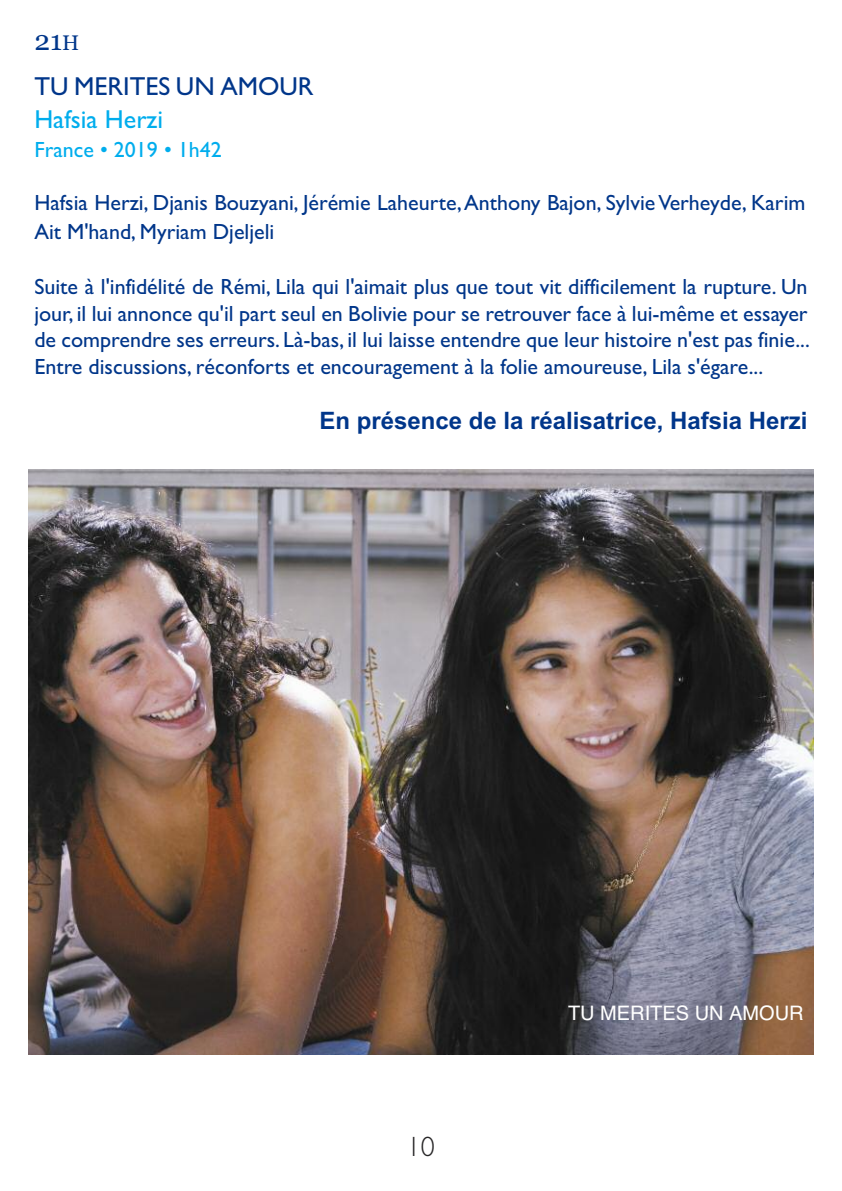
<style>
.page{position:relative;width:842px;height:1191px;background:#fff}
.page>*{position:absolute;margin:0;border:0;box-sizing:border-box;transform-origin:0 0}
.t1{font:28px "Georgia";color:#00368a}
.t2{font:300 28px "Gill Sans";color:#272627}
.t3{font:26px "Gill Sans";color:#00368a}
.t4{font:26px "Gill Sans";color:#00aded}
.t5{font:700 24px "Arial";color:#00368a}
.t6{font:22px/26.4px "Gill Sans";color:#00368a}
.t7{font:22px "Gill Sans";color:#00aded}
.t8{font:20px "Helvetica";color:#fff}
.s1{font-size:21px}
</style>
<div class="page">
<img style="left:28px;top:470px;width:786px;height:584px">
<p class="t1" style="left:34px;top:23px;width:46px">21<span class="s1">H</span></p>
<p class="t3" style="left:34px;top:71px;width:281px">TU MERITES UN AMOUR</p>
<p class="t4" style="left:34px;top:104px;width:130px">Hafsia Herzi</p>
<p class="t7" style="left:34px;top:137px;width:189px">France • 2019 • 1h42</p>
<p class="t6" style="left:34px;top:188px;width:772px;line-height:28.6px">Hafsia Herzi, Djanis Bouzyani, Jérémie Laheurte,Anthony Bajon, SylvieVerheyde, Karim<br>Ait M'hand, Myriam Djeljeli</p>
<p class="t6" style="left:34px;top:273px;width:777px;text-align:justify">Suite à l'infidélité de Rémi, Lila qui l'aimait plus que tout vit difficilement la rupture. Un jour, il lui annonce qu'il part seul en Bolivie pour se retrouver face à lui-même et essayer de comprendre ses erreurs. Là-bas, il lui laisse entendre que leur histoire n'est pas finie...<br>Entre discussions, réconforts et encouragement à la folie amoureuse, Lila s'égare...</p>
<p class="t5" style="left:319px;top:406px;width:490px">En présence de la réalisatrice, Hafsia Herzi</p>
<p class="t2" style="left:407px;top:1130px;width:29px">10</p>
<p class="t8" style="left:568px;top:1001px;width:237px">TU MERITES UN AMOUR</p>
</div>
